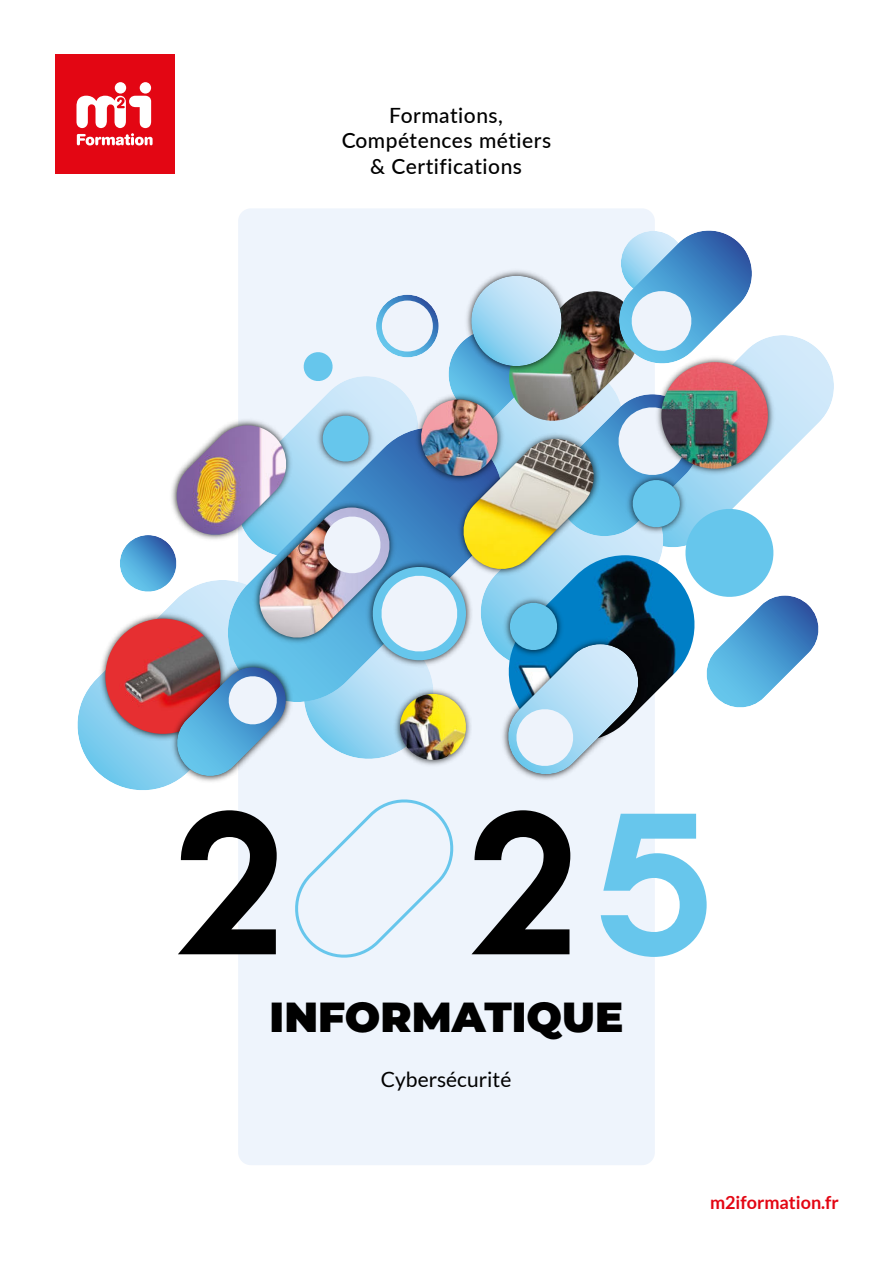
<style>
.page{position:relative;width:893px;height:1263px;background:#fff}
.page>*{position:absolute;margin:0;border:0;box-sizing:border-box;transform-origin:0 0}
.t1{font:202.5px "Chalet Tokyo";color:#000}
.t2{font:900 42px "Montserrat";color:#000}
.t3{font:500 21px/25.2px "Lato";letter-spacing:.025em;color:#000;text-align:center}
.t4{font:21px "Lato";color:#000}
.t5{font:700 18px "Lato";color:#e30613}
.s1{color:#67c6ec}
</style>
<div class="page">
<div style="left:238px;top:208px;width:417px;height:957px;background:#eef4fc;border-radius:13px"></div>
<div style="left:55px;top:54px;width:119px;height:120px;background:#e30613"></div>
<div style="left:140px;top:82px;width:11px;height:12px;background:#fff;border-radius:50%"></div>
<div style="left:115px;top:82px;width:11px;height:12px;background:#fff;border-radius:50%"></div>
<svg style="left:76px;top:96px;width:77px;height:49px"></svg>
<svg style="left:295px;top:799px;width:159px;height:159px"></svg>
<svg style="left:822px;top:354px;width:12px;height:65px"></svg>
<svg style="left:82px;top:750px;width:86px;height:40px"></svg>
<img style="left:77px;top:676px;width:40px;height:74px">
<img style="left:100px;top:635px;width:17px;height:104px">
<img style="left:168px;top:779px;width:55px;height:6px">
<img style="left:117px;top:230px;width:705px;height:549px">
<p class="t3" style="left:341px;top:105px;width:212px">Formations,<br>Compétences métiers &amp; Certifications</p>
<h1 class="t1" style="left:176px;top:766px;width:539px">2 2<span class="s1">5</span></h1>
<h2 class="t2" style="left:270px;top:1002px;width:355px">INFORMATIQUE</h2>
<p class="t4" style="left:381px;top:1071px;width:132px">Cybersécurité</p>
<p class="t5" style="left:710px;top:1193px;width:130px">m2iformation.fr</p>
</div>
